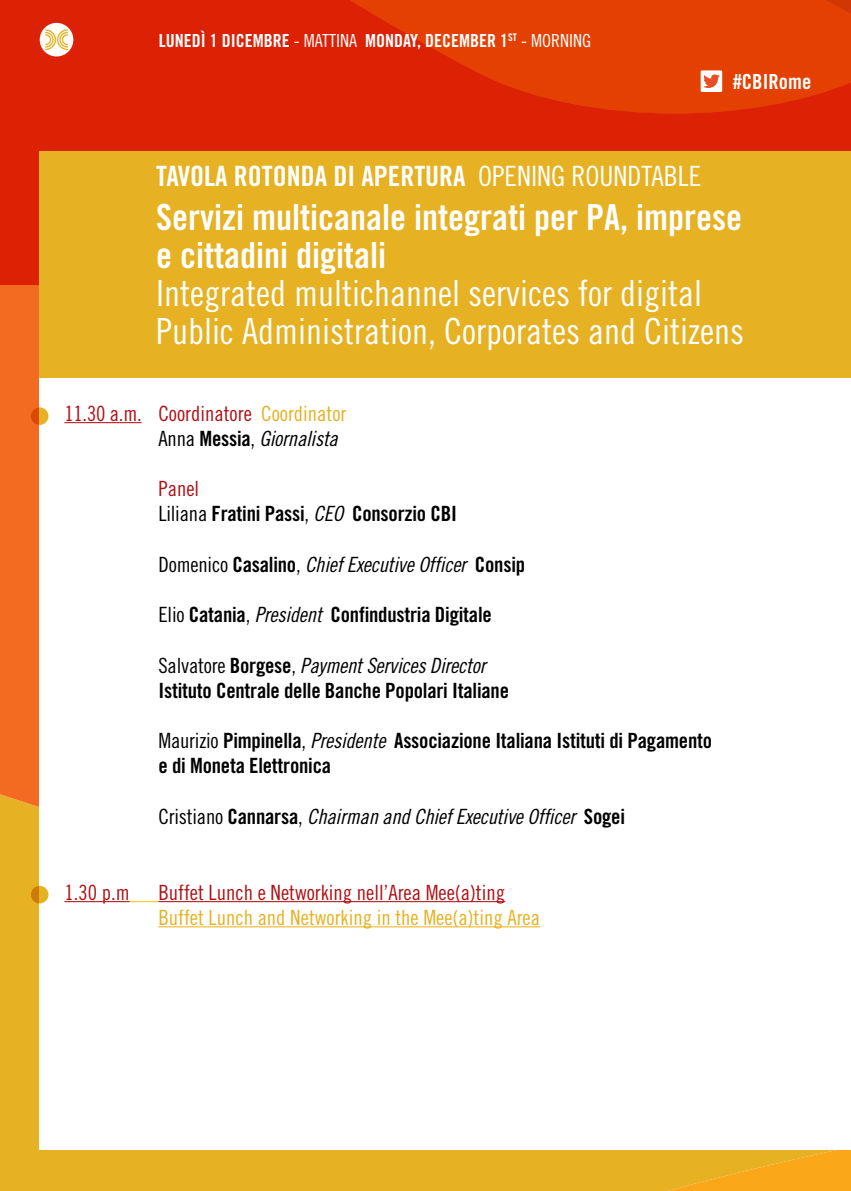
<style>
.page{position:relative;width:851px;height:1191px;background:#fff}
.page>*{position:absolute;margin:0;border:0;box-sizing:border-box;transform-origin:0 0}
.t1{font:36px/38px "Trade Gothic Cond Eighteen";color:#fff}
.t2{font:36px/38px "Trade Gothic Bold Cond Twenty";color:#fff}
.t3{font:28px "Trade Gothic Bold Cond Twenty";color:#fff}
.t4{font:21px/25.2px "Trade Gothic Bold Cond Twenty";letter-spacing:-.01em;color:#000}
.t5{font:21px "Trade Gothic Cond Eighteen Obl";letter-spacing:-.01em;color:#000}
.t6{font:21px "Trade Gothic Cond Eighteen";color:#af1116}
.t7{font:21px "Trade Gothic Cond Eighteen";color:#e6b122}
.t8{font:20.8px "Trade Gothic Bold Cond Twenty";color:#fff}
.t9{font:18px "Trade Gothic Bold Cond Twenty";color:#fff}
.s1{font-family:"Trade Gothic Cond Eighteen"}
.s2{color:#e6b122}
.s3{font-family:"Trade Gothic Bold Cond Twenty"}
.s4{font-family:"Trade Gothic Cond Eighteen Obl"}
</style>
<div class="page">
<svg style="left:0;top:285px;width:40px;height:791px;background:#ee8526"></svg>
<svg style="left:0;top:1076px;width:850px;height:115px;background:#e8b126"></svg>
<div style="left:40px;top:249px;width:810px;height:900px;background:#fff"></div>
<svg style="left:0;top:0;width:850px;height:285px;background:#de2b03"></svg>
<div style="left:40px;top:151px;width:810px;height:227px;background:#e6b122"></div>
<hr style="left:64px;top:422px;width:78px;height:1px;background:#af1116">
<hr style="left:64px;top:901px;width:66px;height:1px;background:#af1116">
<svg style="left:130px;top:901px;width:28px;height:1px"></svg>
<hr style="left:158px;top:901px;width:347px;height:1px;background:#af1116">
<hr style="left:158px;top:926px;width:382px;height:1px;background:#e6b122">
<svg style="left:31px;top:407px;width:17px;height:18px"></svg>
<svg style="left:31px;top:886px;width:17px;height:17px"></svg>
<div style="left:40px;top:23px;width:33px;height:33px;background:#fff;border-radius:50%"></div>
<svg style="left:44px;top:29px;width:25px;height:21px"></svg>
<div style="left:700px;top:70px;width:22px;height:22px;background:#fff"></div>
<svg style="left:703px;top:74px;width:16px;height:14px"></svg>
<p class="t9" style="left:159px;top:30px;width:154px">LUNEDì 1 DICEMBRE <span class="s1">- mattina</span></p>
<p class="t9" style="left:365px;top:30px;width:227px">MONDAY, DECEMBER 1<sup>ST</sup> <span class="s1">- MORNING</span></p>
<p class="t8" style="left:732px;top:69px;width:80px">#CBIRome</p>
<h2 class="t3" style="left:156px;top:159px;width:546px">TAVOLA ROTONDA DI APERTURA <span class="s1">OPENING ROUNDTABLE</span></h2>
<h1 class="t2" style="left:156px;top:197px;width:587px">Servizi multicanale integrati per PA, imprese e cittadini digitali</h1>
<h1 class="t1" style="left:156px;top:273px;width:589px">Integrated multichannel services for digital<br>Public Administration, Corporates and Citizens</h1>
<p class="t6" style="left:64px;top:400px;width:283px">11.30 a.m. Coordinatore <span class="s2">Coordinator</span></p>
<p class="t5" style="left:158px;top:426px;width:181px"><span class="s1">Anna</span> <span class="s3">Messia</span><span class="s1">,</span> Giornalista</p>
<p class="t6" style="left:158px;top:476px;width:42px">Panel</p>
<p class="t4" style="left:158px;top:501px;width:300px"><span class="s1">Liliana</span> Fratini Passi<span class="s1">,</span> <span class="s4">CEO</span> Consorzio CBI</p>
<p class="t5" style="left:158px;top:552px;width:368px"><span class="s1">Domenico</span> <span class="s3">Casalino</span><span class="s1">,</span> Chief Executive Officer <span class="s3">Consip</span></p>
<p class="t4" style="left:158px;top:602px;width:335px"><span class="s1">Elio</span> Catania<span class="s1">,</span> <span class="s4">President</span> Confindustria Digitale</p>
<p class="t5" style="left:158px;top:652px;width:328px"><span class="s1">Salvatore</span> <span class="s3">Borgese</span><span class="s1">,</span> Payment Services Director</p>
<p class="t4" style="left:158px;top:677px;width:352px">Istituto Centrale delle Banche Popolari Italiane</p>
<p class="t4" style="left:158px;top:728px;width:555px"><span class="s1">Maurizio</span> Pimpinella<span class="s1">,</span> <span class="s4">Presidente</span> Associazione Italiana Istituti di Pagamento e di Moneta Elettronica</p>
<p class="t5" style="left:158px;top:804px;width:468px"><span class="s1">Cristiano</span> <span class="s3">Cannarsa</span><span class="s1">,</span> Chairman and Chief Executive Officer <span class="s3">Sogei</span></p>
<p class="t6" style="left:64px;top:879px;width:67px">1.30 p.m</p>
<p class="t6" style="left:158px;top:879px;width:348px">Buffet Lunch e Networking nell’Area Mee(a)ting</p>
<p class="t7" style="left:158px;top:904px;width:383px">Buffet Lunch and Networking in the Mee(a)ting Area</p>
</div>
